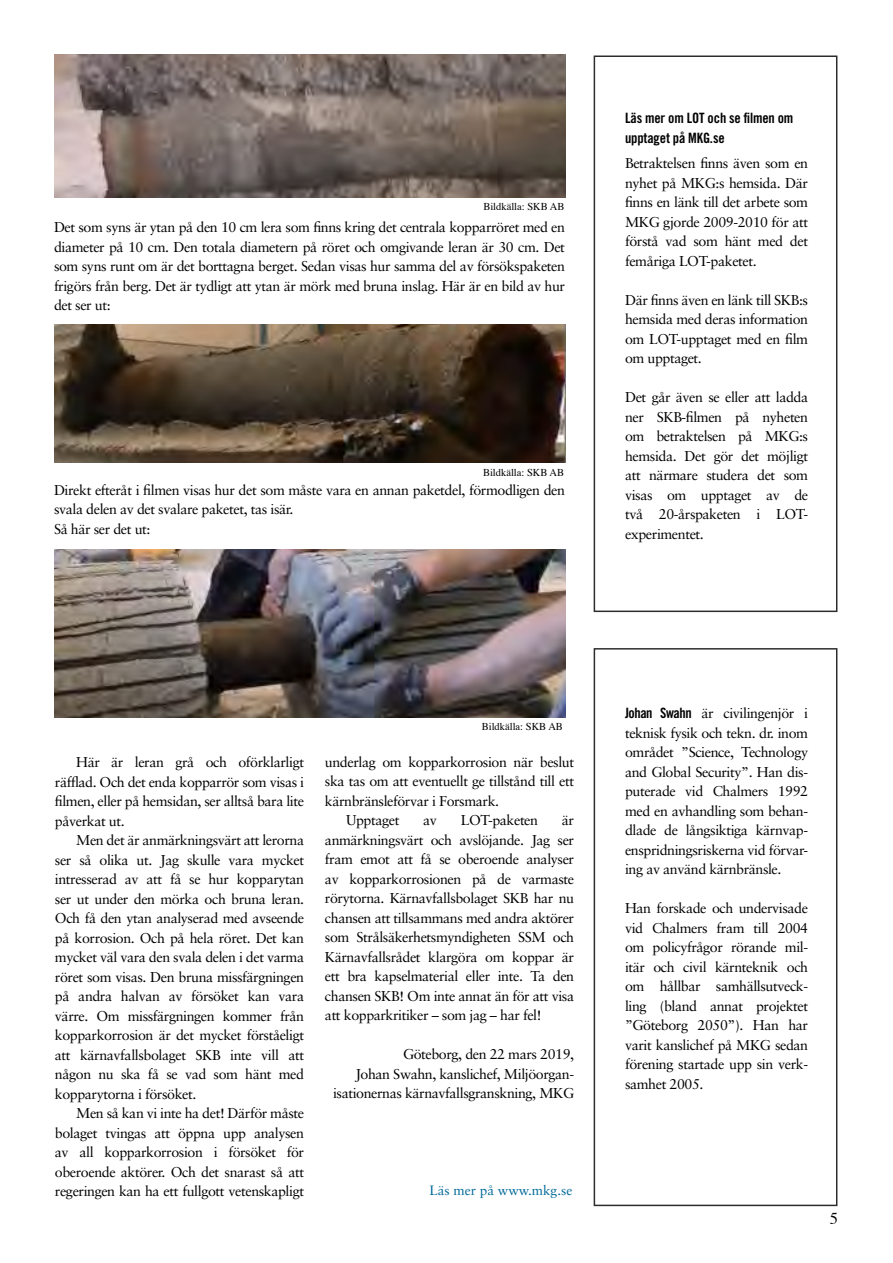
<style>
.page{position:relative;width:893px;height:1263px;background:#fff}
.page>*{position:absolute;margin:0;border:0;box-sizing:border-box;transform-origin:0 0}
.t1{font:16.5px "Times";color:#000}
.t2{font:14.25px/19.5px "Sabon";letter-spacing:-.03em;color:#000;text-align:justify}
.t3{font:14.25px/19.5px "Trade Gothic Bold Cond Twenty";letter-spacing:-.01em;color:#000}
.t4{font:13.5px "Sabon";color:#006999}
.t5{font:10.5px "Times";color:#000}
.s1{font-family:"Trade Gothic Bold Cond Twenty";color:#000101}
</style>
<div class="page">
<div style="left:594px;top:648px;width:243px;height:558px;border:2px solid #000"></div>
<img style="left:54px;top:55px;width:511px;height:142px">
<img style="left:55px;top:324px;width:510px;height:139px">
<img style="left:55px;top:549px;width:510px;height:169px">
<div style="left:594px;top:56px;width:243px;height:556px;border:2px solid #000"></div>
<p class="t5" style="left:483px;top:196px;width:83px">Bildkälla: SKB AB</p>
<p class="t2" style="left:54px;top:217px;width:513px">Det som syns är ytan på den 10 cm lera som finns kring det centrala kopparröret med en diameter på 10 cm. Den totala diametern på röret och omgivande leran är 30 cm. Det som syns runt om är det borttagna berget. Sedan visas hur samma del av försökspaketen frigörs från berg. Det är tydligt att ytan är mörk med bruna inslag. Här är en bild av hur det ser ut:</p>
<p class="t5" style="left:483px;top:463px;width:83px">Bildkälla: SKB AB</p>
<p class="t2" style="left:54px;top:480px;width:513px;text-align:left">Direkt efteråt i filmen visas hur det som måste vara en annan paketdel, förmodligen den svala delen av det svalare paketet, tas isär.<br>Så här ser det ut:</p>
<p class="t3" style="left:625px;top:108px;width:170px">Läs mer om LOT och se filmen om upptaget på MKG.se</p>
<p class="t2" style="left:625px;top:153px;width:185px">Betraktelsen finns även som en nyhet på MKG:s hemsida. Där finns en länk till det arbete som MKG gjorde 2009-2010 för att förstå vad som hänt med det femåriga LOT-paketet.</p>
<p class="t2" style="left:625px;top:290px;width:185px">Där finns även en länk till SKB:s hemsida med deras information om LOT-upptaget med en film om upptaget.</p>
<p class="t2" style="left:625px;top:387px;width:185px">Det går även se eller att ladda ner SKB-filmen på nyheten om betraktelsen på MKG:s hemsida. Det gör det möjligt att närmare studera det som visas om upptaget av de två 20-årspaketen i LOT&shy;experimentet.</p>
<p class="t2" style="left:55px;top:752px;width:251px;text-indent:21px">Här är leran grå och oförklarligt räfflad. Och det enda kopparrör som visas i filmen, eller på hemsidan, ser alltså bara lite påverkat ut.</p>
<p class="t2" style="left:55px;top:830px;width:251px;text-indent:21px">Men det är anmärkningsvärt att lerorna ser så olika ut. Jag skulle vara mycket intresserad av att få se hur kopparytan ser ut under den mörka och bruna leran.<br>Och få den ytan analyserad med avseende på korrosion. Och på hela röret. Det kan mycket väl vara den svala delen i det varma röret som visas. Den bruna missfärgningen på andra halvan av försöket kan vara värre. Om missfärgningen kommer från kopparkorrosion är det mycket förståeligt att kärnavfallsbolaget SKB inte vill att någon nu ska få se vad som hänt med kopparytorna i försöket.</p>
<p class="t2" style="left:55px;top:1103px;width:251px;text-indent:21px">Men så kan vi inte ha det! Därför måste bolaget tvingas att öppna upp analysen av all kopparkorrosion i försöket för oberoende aktörer. Och det snarast så att regeringen kan ha ett fullgott vetenskapligt</p>
<p class="t5" style="left:482px;top:717px;width:83px">Bildkälla: SKB AB</p>
<p class="t2" style="left:325px;top:752px;width:251px">underlag om kopparkorrosion när beslut</p>
<p class="t2" style="left:325px;top:771px;width:251px">ska tas om att eventuellt ge tillstånd till ett</p>
<p class="t2" style="left:325px;top:791px;width:176px">kärnbränsleförvar i Forsmark.</p>
<p class="t2" style="left:346px;top:810px;width:55px">Upptaget</p>
<p class="t2" style="left:423px;top:810px;width:15px">av</p>
<p class="t2" style="left:461px;top:810px;width:79px">LOT-paketen</p>
<p class="t2" style="left:325px;top:810px;width:251px;text-indent:237px">är anmärkningsvärt och avslöjande. Jag ser fram emot att få se oberoende analyser av kopparkorrosionen på de varmaste rörytorna. Kärnavfallsbolaget SKB har nu chansen att tillsammans med andra aktörer som Strålsäkerhetsmyndigheten SSM och Kärnavfallsrådet klargöra om koppar är ett bra kapselmaterial eller inte. Ta den chansen SKB! Om inte annat än för att visa att kopparkritiker – som jag – har fel!</p>
<p class="t2" style="left:333px;top:1044px;width:243px;text-align:right">Göteborg, den 22 mars 2019,<br>Johan Swahn, kanslichef, Miljöorgan&shy;isationernas kärnavfallsgranskning, MKG</p>
<p class="t4" style="left:430px;top:1182px;width:144px">Läs mer på www.mkg.se</p>
<p class="t2" style="left:625px;top:703px;width:185px"><span class="s1">Johan Swahn</span> är civilingenjör i teknisk fysik och tekn. dr. inom området ”Science, Technology and Global Security”. Han dis&shy;puterade vid Chalmers 1992 med en avhandling som behan&shy;dlade de långsiktiga kärnvap&shy;enspridningsriskerna vid förvar&shy;ing av använd kärnbränsle.</p>
<p class="t2" style="left:625px;top:898px;width:185px">Han forskade och undervisade vid Chalmers fram till 2004 om policyfrågor rörande mil&shy;itär och civil kärnteknik och om hållbar samhällsutveck&shy;ling (bland annat projektet ”Göteborg 2050”). Han har varit kanslichef på MKG sedan förening startade upp sin verk&shy;samhet 2005.</p>
<p class="t1" style="left:830px;top:1203px;width:10px">5</p>
</div>
